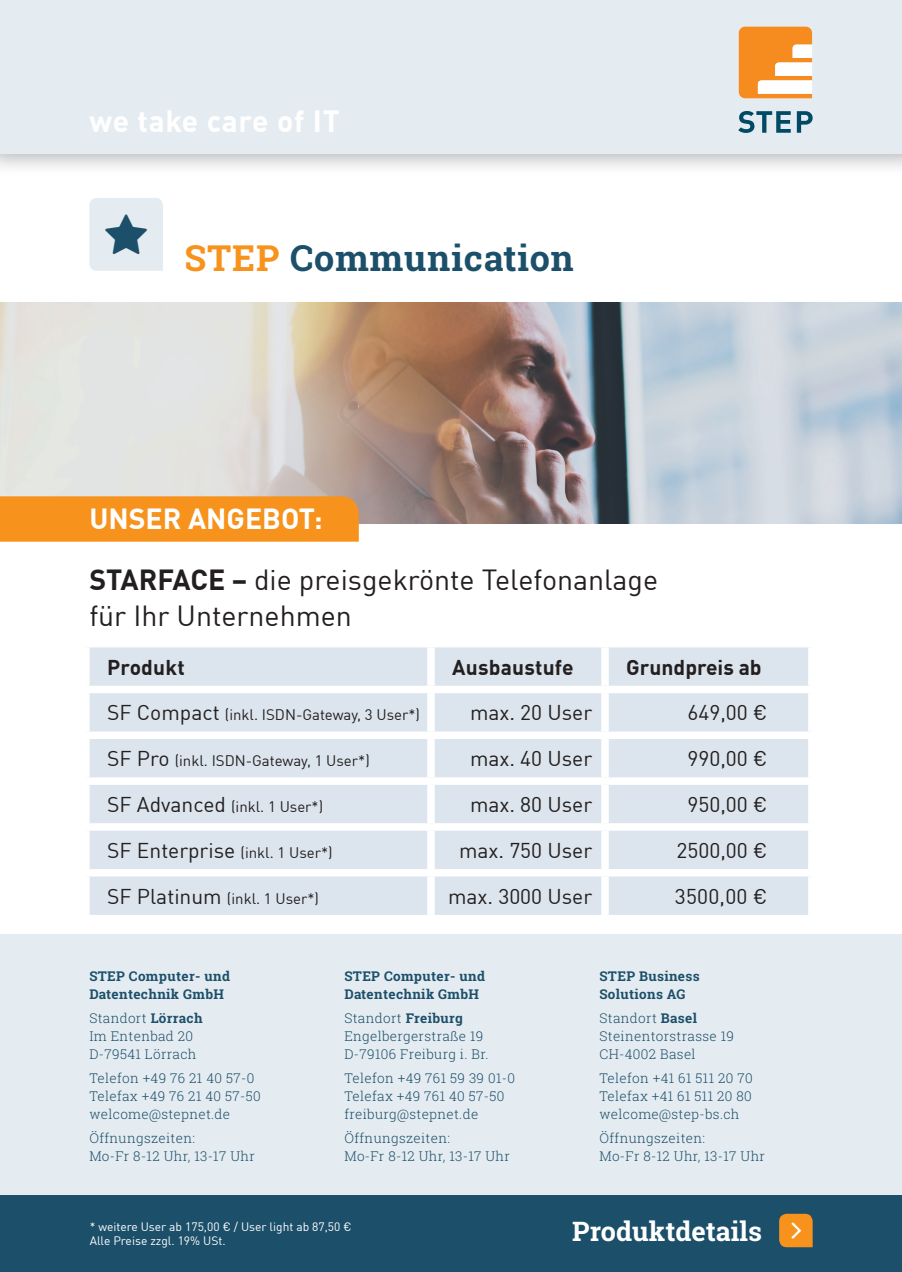
<style>
.page{position:relative;width:902px;height:1272px;background:#fff}
.page>*{position:absolute;margin:0;border:0;box-sizing:border-box;transform-origin:0 0}
.t1{font:700 36px "Roboto Slab";letter-spacing:.025em;color:#1c4f6a}
.t2{font:700 30px "DIN Offc";letter-spacing:.02em;color:#fff}
.t3{font:28.5px/61.1px "DIN Offc";color:#231f20}
.t4{font:700 27px "Roboto Slab";color:#fff}
.t5{font:21px "DIN Offc";color:#231f20}
.t6{font:700 21px "DIN Offc";letter-spacing:.005em;color:#231f20}
.t7{font:15px "DIN Offc";color:#231f20}
.t8{font:300 13.5px/18px "Roboto Slab";letter-spacing:.025em;color:#1c4f6a}
.t9{font:700 13.5px/18px "Roboto Slab";letter-spacing:.025em;color:#1c4f6a}
.t10{font:12px/14.4px "DIN Offc";color:#fff}
.s1{color:#f7931d}
.s2{font-weight:700;color:#fff}
.s3{font-weight:700}
.s4{font-size:21px}
</style>
<div class="page">
<div style="left:0;top:933px;width:901px;height:266px;background:#e5ecf1"></div>
<div style="left:0;top:1195px;width:901px;height:76px;background:#1c4f6a"></div>
<div style="left:0;top:0;width:901px;height:154px;background:#e5ecf1"></div>
<svg style="left:738px;top:111px;width:52px;height:22px"></svg>
<svg style="left:796px;top:111px;width:16px;height:22px"></svg>
<svg style="left:738px;top:27px;width:74px;height:71px;background:#f8ad62"></svg>
<img style="left:0;top:302px;width:901px;height:221px">
<div style="left:0;top:496px;width:359px;height:45px;background:#f7931d"></div>
<div style="left:90px;top:647px;width:718px;height:267px;background:#dce5ed"></div>
<div style="left:427px;top:647px;width:7px;height:38px;background:#fff"></div>
<div style="left:601px;top:647px;width:7px;height:38px;background:#fff"></div>
<div style="left:427px;top:739px;width:7px;height:38px;background:#fff"></div>
<div style="left:605px;top:731px;width:210px;height:8px;background:#fff"></div>
<div style="left:601px;top:739px;width:7px;height:38px;background:#fff"></div>
<div style="left:82px;top:777px;width:349px;height:7px;background:#fff"></div>
<div style="left:431px;top:777px;width:174px;height:7px;background:#fff"></div>
<div style="left:427px;top:784px;width:7px;height:39px;background:#fff"></div>
<div style="left:605px;top:777px;width:210px;height:7px;background:#fff"></div>
<div style="left:601px;top:784px;width:7px;height:39px;background:#fff"></div>
<div style="left:82px;top:823px;width:349px;height:7px;background:#fff"></div>
<div style="left:431px;top:823px;width:174px;height:7px;background:#fff"></div>
<div style="left:427px;top:830px;width:7px;height:39px;background:#fff"></div>
<div style="left:605px;top:823px;width:210px;height:7px;background:#fff"></div>
<div style="left:601px;top:830px;width:7px;height:39px;background:#fff"></div>
<div style="left:82px;top:869px;width:349px;height:7px;background:#fff"></div>
<div style="left:431px;top:869px;width:174px;height:7px;background:#fff"></div>
<div style="left:427px;top:876px;width:7px;height:38px;background:#fff"></div>
<div style="left:605px;top:869px;width:210px;height:7px;background:#fff"></div>
<div style="left:601px;top:876px;width:7px;height:38px;background:#fff"></div>
<div style="left:82px;top:685px;width:349px;height:8px;background:#fff"></div>
<div style="left:431px;top:685px;width:174px;height:8px;background:#fff"></div>
<div style="left:605px;top:685px;width:210px;height:8px;background:#fff"></div>
<div style="left:601px;top:693px;width:7px;height:38px;background:#fff"></div>
<div style="left:431px;top:731px;width:174px;height:8px;background:#fff"></div>
<div style="left:427px;top:693px;width:7px;height:38px;background:#fff"></div>
<div style="left:82px;top:731px;width:349px;height:8px;background:#fff"></div>
<svg style="left:779px;top:1213px;width:33px;height:34px"></svg>
<div style="left:89px;top:198px;width:74px;height:73px;background:#e5ecf1"></div>
<h2 class="t2" style="left:89px;top:102px;width:252px">we take care of IT</h2>
<h1 class="t1" style="left:184px;top:233px;width:391px"><span class="s1">STEP</span> Communication</h1>
<h3 class="t3" style="left:89px;top:487px;width:570px"><span class="s2">UNSER ANGEBOT:<br></span><span class="s3">STARFACE –</span> die preisgekrönte Telefonanlage</h3>
<h3 class="t3" style="left:89px;top:584px;width:264px">für Ihr Unternehmen</h3>
<h3 class="t6" style="left:107px;top:653px;width:79px">Produkt</h3>
<h3 class="t6" style="left:452px;top:653px;width:123px">Ausbaustufe</h3>
<h3 class="t6" style="left:626px;top:653px;width:137px">Grundpreis ab</h3>
<p class="t7" style="left:107px;top:705px;width:314px"><span class="s4">SF Compact</span> (inkl. ISDN-Gateway, 3 User*)</p>
<h3 class="t5" style="left:470px;top:699px;width:124px">max. 20 User</h3>
<h3 class="t5" style="left:687px;top:699px;width:81px">649,00 €</h3>
<p class="t7" style="left:107px;top:751px;width:264px"><span class="s4">SF Pro</span> (inkl. ISDN-Gateway, 1 User*)</p>
<h3 class="t5" style="left:470px;top:745px;width:124px">max. 40 User</h3>
<h3 class="t5" style="left:687px;top:745px;width:81px">990,00 €</h3>
<p class="t7" style="left:107px;top:797px;width:217px"><span class="s4">SF Advanced</span> (inkl. 1 User*)</p>
<h3 class="t5" style="left:470px;top:791px;width:124px">max. 80 User</h3>
<h3 class="t5" style="left:687px;top:791px;width:81px">950,00 €</h3>
<p class="t7" style="left:107px;top:843px;width:227px"><span class="s4">SF Enterprise</span> (inkl. 1 User*)</p>
<h3 class="t5" style="left:459px;top:837px;width:135px">max. 750 User</h3>
<h3 class="t5" style="left:676px;top:837px;width:92px">2500,00 €</h3>
<p class="t7" style="left:107px;top:889px;width:213px"><span class="s4">SF Platinum</span> (inkl. 1 User*)</p>
<h3 class="t5" style="left:448px;top:883px;width:146px">max. 3000 User</h3>
<h3 class="t5" style="left:674px;top:883px;width:94px">3500,00 €</h3>
<p class="t9" style="left:89px;top:966px;width:142px">STEP Computer- und<br>Datentechnik GmbH</p>
<p class="t8" style="left:89px;top:1008px;width:115px">Standort <span class="s3">Lörrach<br></span>Im Entenbad 20<br>D-79541 Lörrach</p>
<p class="t8" style="left:89px;top:1068px;width:173px">Telefon +49 76 21 40 57-0<br>Telefax +49 76 21 40 57-50 welcome@stepnet.de</p>
<p class="t8" style="left:89px;top:1128px;width:167px">Öffnungszeiten:<br>Mo-Fr 8-12 Uhr, 13-17 Uhr</p>
<p class="t9" style="left:344px;top:966px;width:142px">STEP Computer- und<br>Datentechnik GmbH</p>
<p class="t8" style="left:344px;top:1008px;width:146px">Standort <span class="s3">Freiburg<br></span>Engelbergerstraße 19<br>D-79106 Freiburg i. Br.</p>
<p class="t8" style="left:344px;top:1068px;width:172px">Telefon +49 761 59 39 01-0<br>Telefax +49 761 40 57-50 freiburg@stepnet.de</p>
<p class="t8" style="left:344px;top:1128px;width:167px">Öffnungszeiten:<br>Mo-Fr 8-12 Uhr, 13-17 Uhr</p>
<p class="t10" style="left:90px;top:1218px;width:263px">* weitere User ab 175,00 € / User light ab 87,50 €<br>Alle Preise zzgl. 19% USt.</p>
<p class="t10" style="left:90px;top:1218px;width:65px">v01.11-2018</p>
<p class="t9" style="left:599px;top:966px;width:102px">STEP Business<br>Solutions AG</p>
<p class="t8" style="left:599px;top:1008px;width:136px">Standort <span class="s3">Basel<br></span>Steinentorstrasse 19<br>CH-4002 Basel</p>
<p class="t8" style="left:599px;top:1068px;width:155px;text-align:justify">Telefon +41 61 511 20 70<br>Telefax +41 61 511 20 80 welcome@step-bs.ch</p>
<p class="t8" style="left:599px;top:1128px;width:167px">Öffnungszeiten:<br>Mo-Fr 8-12 Uhr, 13-17 Uhr</p>
<h3 class="t4" style="left:572px;top:1212px;width:191px">Produktdetails</h3>
</div>
